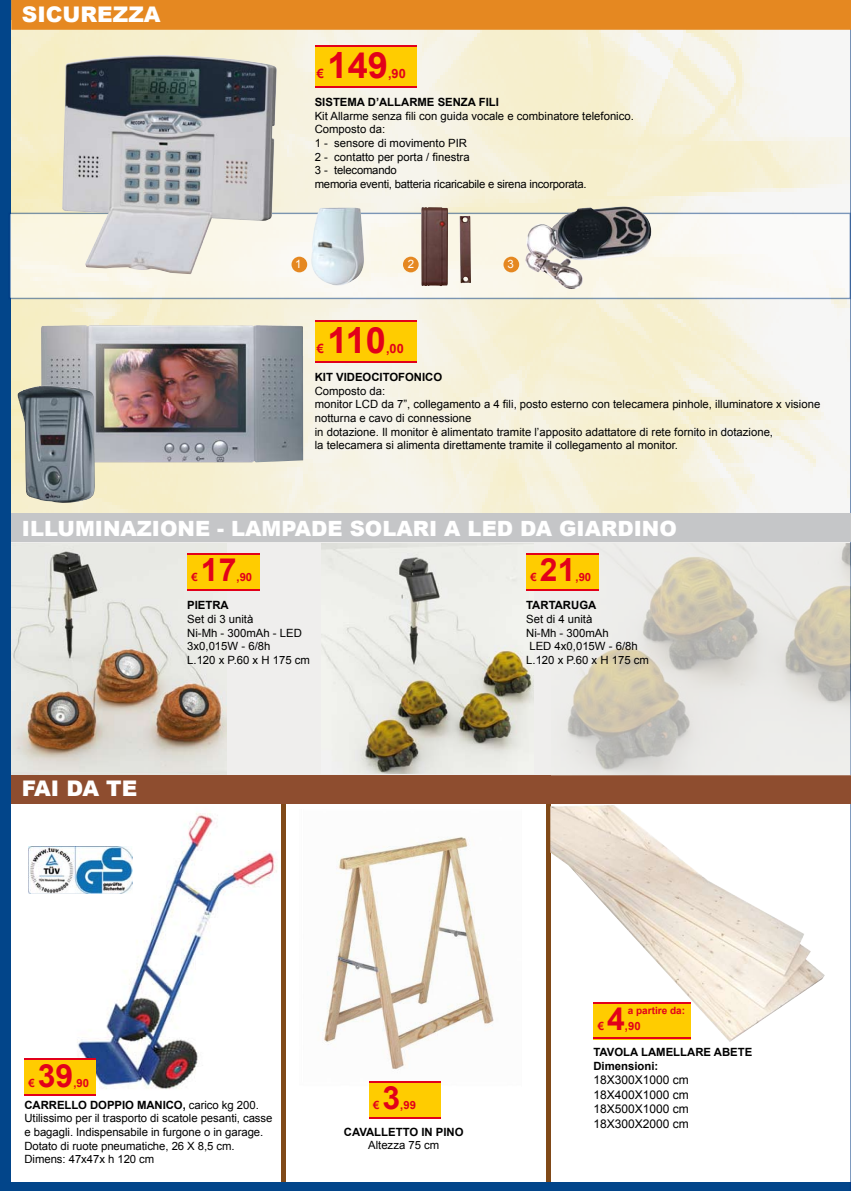
<style>
.page{position:relative;width:851px;height:1191px;background:#fff}
.page>*{position:absolute;margin:0;border:0;box-sizing:border-box;transform-origin:0 0}
.t1{font:700 36.2px "Arial";color:#e2001a}
.t2{font:700 32px "Arial";color:#e2001a}
.t3{font:900 21.5px "Arial";color:#fff}
.t4{font:900 21px "Arial";color:#fff}
.t5{font:700 12.8px "Arial";color:#e2001a}
.t6{font:12px/14.4px "Arial";color:#000;text-align:justify}
.t7{font:11.5px "Arial";color:#fff}
.t8{font:11.3px/13.6px "Arial";color:#000}
.t9{font:700 11.3px/13.6px "Arial";color:#000}
.t10{font:700 11.3px "Arial";color:#e2001a}
.t11{font:700 10px "Arial";color:#e2001a}
.s1{font-weight:700}
</style>
<div class="page">
<div style="left:0;top:0;width:850px;height:1191px;background:#02458a"></div>
<div style="left:11px;top:781px;width:839px;height:400px;background:#fff"></div>
<div style="left:11px;top:20px;width:839px;height:765px;background:#efeeed"></div>
<svg style="left:850px;top:0;width:1px;height:1191px"></svg>
<img style="left:11px;top:30px;width:838px;height:484px">
<img style="left:323px;top:837px;width:171px;height:249px">
<img style="left:62px;top:813px;width:219px;height:276px">
<div style="left:369px;top:1081px;width:71px;height:37px;background:#fc0"></div>
<hr style="left:369px;top:1081px;width:71px;height:1px;background:#e2001a">
<hr style="left:369px;top:1116px;width:71px;height:2px;background:#e2001a">
<div style="left:11px;top:775px;width:839px;height:29px;background:#8e4d2f"></div>
<div style="left:12px;top:0;width:838px;height:29px;background:#e58821"></div>
<div style="left:11px;top:0;width:839px;height:30px;border:1px solid #e58821"></div>
<div style="left:315px;top:321px;width:101px;height:42px;background:#fc0"></div>
<hr style="left:315px;top:320px;width:101px;height:2px;background:#e2001a">
<hr style="left:315px;top:361px;width:101px;height:2px;background:#e2001a">
<svg style="left:9px;top:213px;width:841px;height:86px;fill:#faf7ea"></svg>
<img style="left:62px;top:55px;width:215px;height:219px">
<div style="left:315px;top:46px;width:101px;height:42px;background:#fc0"></div>
<hr style="left:315px;top:45px;width:101px;height:2px;background:#e2001a">
<hr style="left:315px;top:86px;width:101px;height:2px;background:#e2001a">
<img style="left:421px;top:207px;width:50px;height:79px">
<img style="left:311px;top:208px;width:33px;height:76px">
<img style="left:559px;top:206px;width:64px;height:14px">
<div style="left:291px;top:257px;width:16px;height:15px;background:#e58821;border-radius:50%"></div>
<div style="left:403px;top:257px;width:15px;height:15px;background:#e58821;border-radius:50%"></div>
<div style="left:503px;top:257px;width:16px;height:15px;background:#e58821;border-radius:50%"></div>
<img style="left:41px;top:325px;width:262px;height:137px">
<img style="left:18px;top:386px;width:78px;height:118px">
<div style="left:24px;top:1058px;width:72px;height:37px;background:#fc0"></div>
<hr style="left:24px;top:1058px;width:72px;height:2px;background:#e2001a">
<hr style="left:24px;top:1094px;width:72px;height:1px;background:#e2001a">
<hr style="left:281px;top:804px;width:4px;height:377px;background:#804918">
<hr style="left:546px;top:804px;width:4px;height:377px;background:#804918">
<div style="left:11px;top:514px;width:839px;height:28px;background:#c5c6c8"></div>
<img style="left:11px;top:543px;width:215px;height:231px">
<img style="left:322px;top:543px;width:211px;height:230px">
<img style="left:551px;top:543px;width:299px;height:232px">
<div style="left:526px;top:553px;width:72px;height:37px;background:#fc0"></div>
<hr style="left:526px;top:553px;width:73px;height:1px;background:#e2001a">
<hr style="left:526px;top:588px;width:73px;height:2px;background:#e2001a">
<div style="left:187px;top:553px;width:73px;height:37px;background:#fc0"></div>
<hr style="left:187px;top:553px;width:73px;height:1px;background:#e2001a">
<hr style="left:187px;top:588px;width:73px;height:2px;background:#e2001a">
<img style="left:28px;top:847px;width:105px;height:46px">
<img style="left:550px;top:805px;width:274px;height:237px">
<h3 class="t3" style="left:22px;top:-1px;width:140px">SICUREZZA</h3>
<h1 class="t1" style="left:327px;top:41px;width:62px">149</h1>
<p class="t5" style="left:317px;top:65px;width:9px">€</p>
<p class="t5" style="left:388px;top:65px;width:19px">,90</p>
<p class="t9" style="left:315px;top:96px;width:186px">SISTEMA D’ALLARME SENZA FILI</p>
<p class="t8" style="left:315px;top:109px;width:320px">Kit Allarme senza fili con guida vocale e combinatore telefonico.<br>Composto da:<br>1 - sensore di movimento PIR<br>2 - contatto per porta / finestra<br>3 - telecomando<br>memoria eventi, batteria ricaricabile e sirena incorporata.</p>
<p class="t7" style="left:295px;top:256px;width:8px">1</p>
<p class="t7" style="left:408px;top:256px;width:8px">2</p>
<p class="t7" style="left:507px;top:256px;width:8px">3</p>
<h1 class="t1" style="left:327px;top:316px;width:60px">110</h1>
<p class="t5" style="left:317px;top:340px;width:9px">€</p>
<p class="t5" style="left:386px;top:340px;width:19px">,00</p>
<p class="t9" style="left:315px;top:371px;width:129px">KIT VIDEOCITOFONICO</p>
<p class="t8" style="left:315px;top:384px;width:507px">Composto da:<br>monitor LCD da 7”, collegamento a 4 fili, posto esterno con telecamera pinhole, illuminatore x visione notturna e cavo di connessione<br>in dotazione. Il monitor è alimentato tramite l’apposito adattatore di rete fornito in dotazione,<br>la telecamera si alimenta direttamente tramite il collegamento al monitor.</p>
<h3 class="t4" style="left:22px;top:513px;width:656px">ILLUMINAZIONE - LAMPADE SOLARI A LED DA GIARDINO</h3>
<p class="t10" style="left:530px;top:570px;width:8px">€</p>
<h2 class="t2" style="left:201px;top:549px;width:37px">17</h2>
<h2 class="t2" style="left:540px;top:549px;width:37px">21</h2>
<p class="t10" style="left:191px;top:570px;width:8px">€</p>
<p class="t10" style="left:236px;top:570px;width:17px">,90</p>
<p class="t10" style="left:575px;top:570px;width:17px">,90</p>
<p class="t9" style="left:526px;top:599px;width:72px">TARTARUGA</p>
<p class="t8" style="left:526px;top:612px;width:124px">Set di 4 unità<br>Ni-Mh - 300mAh<br>LED 4x0,015W - 6/8h<br>L.120 x P.60 x H 175 cm</p>
<p class="t9" style="left:187px;top:599px;width:43px">PIETRA</p>
<p class="t8" style="left:187px;top:612px;width:124px">Set di 3 unità<br>Ni-Mh - 300mAh - LED<br>3x0,015W - 6/8h<br>L.120 x P.60 x H 175 cm</p>
<h3 class="t3" style="left:22px;top:773px;width:117px">FAI DA TE</h3>
<h2 class="t2" style="left:38px;top:1054px;width:37px">39</h2>
<p class="t10" style="left:28px;top:1075px;width:8px">€</p>
<p class="t10" style="left:73px;top:1075px;width:17px">,90</p>
<h2 class="t2" style="left:382px;top:1077px;width:19px">3</h2>
<p class="t9" style="left:24px;top:1098px;width:17px">Carrello</p>
<p class="t9" style="left:90px;top:1098px;width:9px">doppio</p>
<p class="t9" style="left:137px;top:1098px;width:9px">manico</p>
<p class="t8" style="left:24px;top:1098px;width:249px;text-indent:158px"><span class="s1">,</span> carico kg 200.<br>Utilissimo per il trasporto di scatole pesanti, casse e bagagli. Indispensabile in furgone o in garage.<br>Dotato di ruote pneumatiche, 26 X 8,5 cm.<br>Dimens: 47x47x h 120 cm</p>
<p class="t10" style="left:373px;top:1098px;width:8px">€</p>
<p class="t10" style="left:400px;top:1098px;width:17px">,99</p>
<p class="t9" style="left:344px;top:1125px;width:121px">CAVALLETTO IN PINO</p>
<p class="t8" style="left:368px;top:1138px;width:73px">Altezza 75 cm</p>
<p class="t11" style="left:627px;top:1003px;width:59px">a partire da:</p>
<h2 class="t2" style="left:607px;top:997px;width:19px">4</h2>
<p class="t10" style="left:597px;top:1018px;width:8px">€</p>
<p class="t10" style="left:624px;top:1018px;width:17px">,90</p>
<p class="t9" style="left:593px;top:1046px;width:160px">TAVOLA LAMELLARE ABETE<br>Dimensioni:</p>
<p class="t6" style="left:593px;top:1073px;width:97px">18X300X1000 cm 18X400X1000 cm 18X500X1000 cm 18X300X2000 cm</p>
</div>
